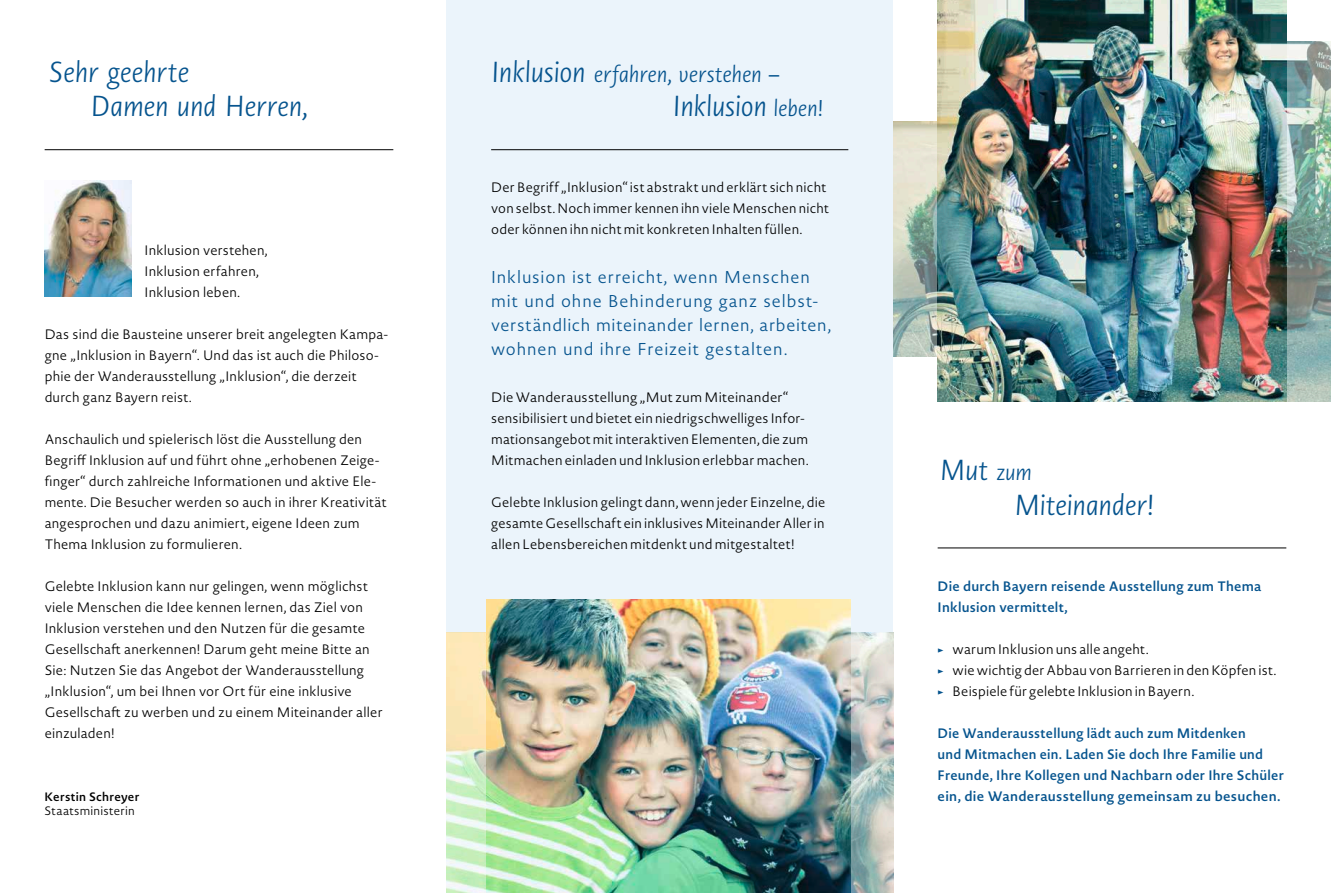
<style>
.page{position:relative;width:1331px;height:893px;background:#fff}
.page>*{position:absolute;margin:0;border:0;box-sizing:border-box;transform-origin:0 0}
.t1{font:italic 300 28.5px/34.5px "Novel Sans Pro";letter-spacing:-.015em;color:#06548e}
.t2{font:italic 300 22.5px "Novel Sans Pro";letter-spacing:-.01em;color:#06548e}
.t3{font:300 16.95px/24px "Novel Sans Pro";letter-spacing:.05em;color:#06548e}
.t4{font:300 13.5px/21px "Novel Sans Pro";letter-spacing:.015em;color:#000}
.t5{font:600 13.5px/21px "Novel Sans Pro";letter-spacing:.015em;color:#06548e}
.t6{font:300 12px "Novel Sans Pro";letter-spacing:.02em;color:#000}
.t7{font:600 12px "Novel Sans Pro";letter-spacing:.015em;color:#000}
.s1{font-size:28.5px}
.s2{font-size:22.5px}
.s3{color:#06548e}
</style>
<div class="page">
<img style="left:893px;top:0;width:438px;height:402px">
<div style="left:893px;top:0;width:45px;height:121px;background:#fff"></div>
<div style="left:893px;top:357px;width:45px;height:53px;background:#fff"></div>
<div style="left:1287px;top:0;width:44px;height:41px;background:#fff"></div>
<img style="left:938px;top:0;width:348px;height:402px">
<hr style="left:938px;top:548px;width:348px;height:1px;background:#000">
<div style="left:446px;top:0;width:447px;height:633px;background:#ebf4fb"></div>
<hr style="left:491px;top:149px;width:357px;height:1px;background:#000">
<img style="left:446px;top:633px;width:447px;height:260px">
<img style="left:487px;top:599px;width:363px;height:294px">
<hr style="left:45px;top:149px;width:348px;height:1px;background:#000">
<img style="left:45px;top:180px;width:87px;height:117px">
<h1 class="t1" style="left:91px;top:54px;width:219px;text-indent:-42px">Sehr geehrte<br>Damen und Herren,</h1>
<p class="t4" style="left:145px;top:239px;width:124px">Inklusion verstehen,<br>Inklusion erfahren,<br>Inklusion leben.</p>
<p class="t4" style="left:45px;top:323px;width:345px">Das sind die Bausteine unserer breit angelegten Kampa&shy;gne „Inklusion in Bayern“. Und das ist auch die Philoso&shy;phie der Wanderausstellung „Inklusion“, die derzeit durch ganz Bayern reist.</p>
<p class="t4" style="left:45px;top:428px;width:343px">Anschaulich und spielerisch löst die Ausstellung den Begriff Inklusion auf und führt ohne „erhobenen Zeige&shy;finger“ durch zahlreiche Informationen und aktive Ele&shy;mente. Die Besucher werden so auch in ihrer Kreativität angesprochen und dazu animiert, eigene Ideen zum Thema Inklusion zu formulieren.</p>
<p class="t4" style="left:45px;top:575px;width:339px">Gelebte Inklusion kann nur gelingen, wenn möglichst viele Menschen die Idee kennen lernen, das Ziel von Inklusion verstehen und den Nutzen für die gesamte Gesellschaft anerkennen! Darum geht meine Bitte an Sie: Nutzen Sie das Angebot der Wanderausstellung „Inklusion“, um bei Ihnen vor Ort für eine inklusive Gesellschaft zu werben und zu einem Miteinander aller einzuladen!</p>
<p class="t7" style="left:45px;top:788px;width:96px">Kerstin Schreyer</p>
<p class="t6" style="left:45px;top:802px;width:92px">Staatsministerin</p>
<h2 class="t2" style="left:491px;top:59px;width:290px"><span class="s1">Inklusion</span> erfahren, verstehen –</h2>
<h1 class="t1" style="left:672px;top:89px;width:152px">Inklusion <span class="s2">leben!</span></h1>
<p class="t4" style="left:491px;top:176px;width:339px">Der Begriff „Inklusion“ ist abstrakt und erklärt sich nicht von selbst. Noch immer kennen ihn viele Menschen nicht oder können ihn nicht mit konkreten Inhalten füllen.</p>
<p class="t3" style="left:491px;top:265px;width:341px">Inklusion ist erreicht, wenn Menschen mit und ohne Behinderung ganz selbst&shy;verständlich miteinander lernen, arbeiten, wohnen und ihre Freizeit gestalten.</p>
<p class="t4" style="left:491px;top:386px;width:319px">Die Wanderausstellung „Mut zum Miteinander“ sensibilisiert und bietet ein niedrigschwelliges Infor&shy;mationsangebot mit interaktiven Elementen, die zum Mitmachen einladen und Inklusion erlebbar machen.</p>
<p class="t4" style="left:491px;top:491px;width:336px;text-align:justify">Gelebte Inklusion gelingt dann, wenn jeder Einzelne, die gesamte Gesellschaft ein inklusives Miteinander Aller in allen Lebensbereichen mitdenkt und mitgestaltet!</p>
<h1 class="t1" style="left:1014px;top:453px;width:141px;text-indent:-75px">Mut <span class="s2">zum<br></span>Miteinander!</h1>
<p class="t5" style="left:938px;top:575px;width:325px">Die durch Bayern reisende Ausstellung zum Thema<br>Inklusion vermittelt,</p>
<p class="t4" style="left:938px;top:638px;width:213px"><span class="s3">→</span> warum Inklusion uns alle angeht.</p>
<p class="t4" style="left:938px;top:659px;width:340px"><span class="s3">→</span> wie wichtig der Abbau von Barrieren in den Köpfen ist.</p>
<p class="t4" style="left:938px;top:680px;width:258px"><span class="s3">→</span> Beispiele für gelebte Inklusion in Bayern.</p>
<p class="t5" style="left:938px;top:722px;width:348px">Die Wanderausstellung lädt auch zum Mitdenken<br>und Mitmachen ein. Laden Sie doch Ihre Familie und Freunde, Ihre Kollegen und Nachbarn oder Ihre Schüler ein, die Wanderausstellung gemeinsam zu besuchen.</p>
</div>
